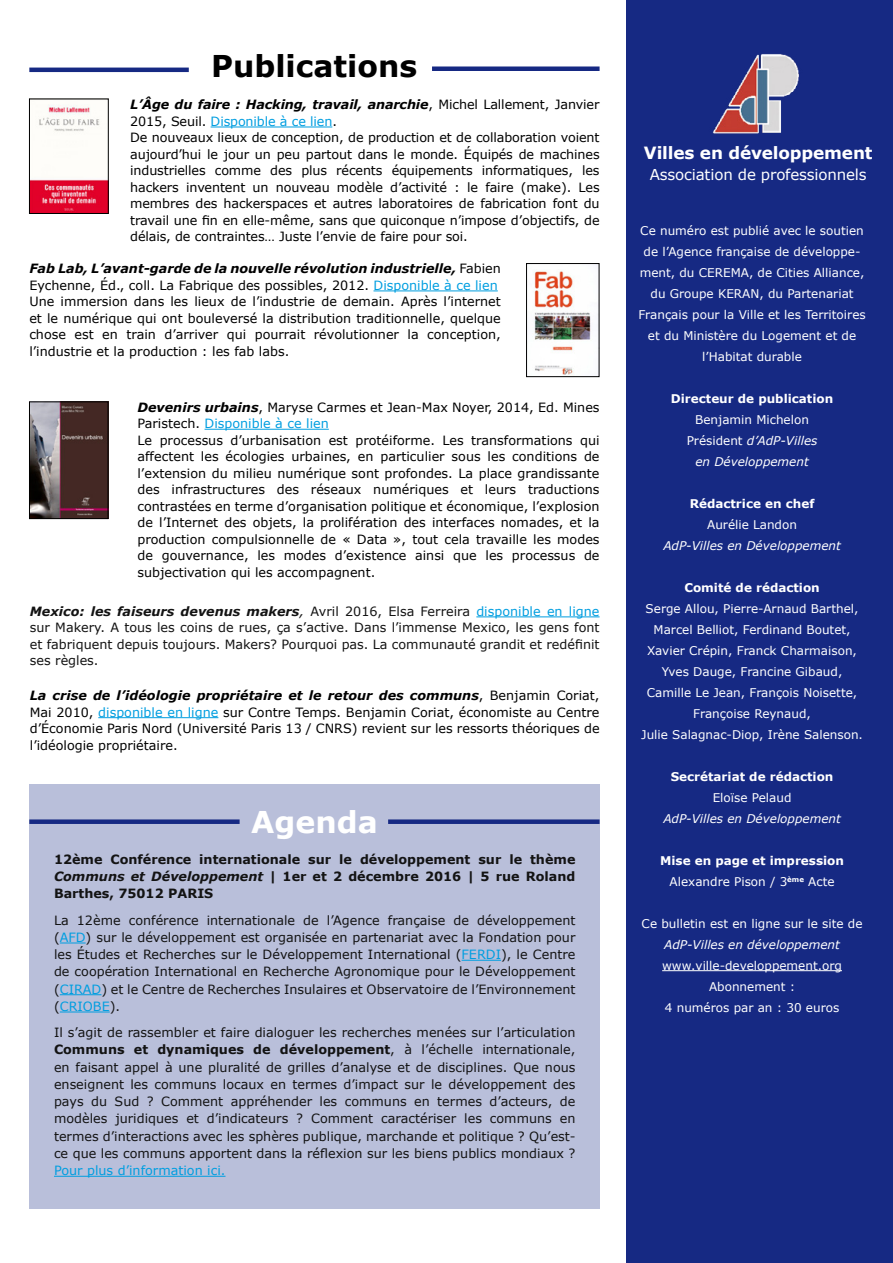
<style>
.page{position:relative;width:893px;height:1263px;background:#fff}
.page>*{position:absolute;margin:0;border:0;box-sizing:border-box;transform-origin:0 0}
.t1{font:700 30px "Verdana";color:#000}
.t2{font:700 30px "Verdana";color:#fff}
.t3{font:700 16.8px "Verdana";letter-spacing:-.01em;color:#fff}
.t4{font:15px "Verdana";letter-spacing:-.01em;color:#fff}
.t5{font:12.75px/16.5px "Verdana";color:#000}
.t6{font:12.75px/17.2px "Verdana";color:#131313;text-align:justify}
.t7{font:700 12.75px/17.2px "Verdana";color:#131313;text-align:justify}
.t8{font:12.75px "Verdana";color:#009ee0}
.t9{font:12px/21px "Verdana";color:#fff;text-align:center}
.t10{font:italic 12px/21px "Verdana";color:#fff;text-align:center}
.t11{font:700 12px/21px "Verdana";color:#fff;text-align:center}
.s1{font-weight:700;font-style:italic}
.s2{color:#009ee0}
.s3{font-style:italic}
.s4{font-weight:700}
.s5{font-style:normal}
.s6{font-weight:400}
</style>
<div class="page">
<div style="left:627px;top:0;width:266px;height:1263px;background:#162983"></div>
<hr style="left:662px;top:970px;width:180px;height:1px;background:#fff">
<img style="left:626px;top:37px;width:173px;height:103px">
<hr style="left:211px;top:127px;width:121px;height:1px;background:#009ee0">
<hr style="left:205px;top:429px;width:124px;height:1px;background:#009ee0">
<hr style="left:29px;top:68px;width:160px;height:4px;background:#162983">
<div style="left:432px;top:66px;width:168px;height:5px;background:#162983"></div>
<div style="left:29px;top:785px;width:571px;height:424px;background:#b9bfda"></div>
<div style="left:29px;top:819px;width:211px;height:5px;background:#162983"></div>
<div style="left:388px;top:819px;width:212px;height:5px;background:#162983"></div>
<img style="left:31px;top:105px;width:75px;height:107px">
<div style="left:29px;top:99px;width:79px;height:115px;border:1px solid #000"></div>
<svg style="left:60px;top:943px;width:26px;height:1px"></svg>
<hr style="left:462px;top:960px;width:39px;height:1px;background:#009ee0">
<hr style="left:60px;top:994px;width:41px;height:1px;background:#009ee0">
<hr style="left:60px;top:1012px;width:50px;height:1px;background:#009ee0">
<hr style="left:54px;top:1176px;width:171px;height:1px;background:#009ee0">
<img style="left:31px;top:404px;width:75px;height:113px">
<div style="left:29px;top:402px;width:79px;height:117px;border:1px solid #000"></div>
<hr style="left:373px;top:291px;width:125px;height:1px;background:#009ee0">
<img style="left:533px;top:271px;width:58px;height:104px">
<div style="left:526px;top:263px;width:73px;height:114px;border:1px solid #000"></div>
<hr style="left:476px;top:616px;width:124px;height:1px;background:#009ee0">
<hr style="left:98px;top:717px;width:120px;height:1px;background:#009ee0">
<h1 class="t1" style="left:211px;top:45px;width:208px">Publications</h1>
<p class="t5" style="left:130px;top:96px;width:471px"><span class="s1">L’Âge du faire : Hacking, travail, anarchie</span>, Michel Lallement, Janvier 2015, Seuil. <span class="s2">Disponible à ce lien</span>.<br>De nouveaux lieux de conception, de production et de collaboration voient aujourd’hui le jour un peu partout dans le monde. Équipés de machines industrielles comme des plus récents équipements informatiques, les hackers inventent un nouveau modèle d’activité : le faire (make). Les membres des hackerspaces et autres laboratoires de fabrication font du travail une fin en elle-même, sans que quiconque n’impose d’objectifs, de délais, de contraintes… Juste l’envie de faire pour soi.</p>
<p class="t5" style="left:29px;top:260px;width:473px"><span class="s1">Fab Lab, L’avant-garde de la nouvelle révolution industrielle,</span> Fabien Eychenne, Éd., coll. La Fabrique des possibles, 2012. <span class="s2">Disponible à ce lien </span>Une immersion dans les lieux de l’industrie de demain. Après l’internet et le numérique qui ont bouleversé la distribution traditionnelle, quelque chose est en train d’arriver qui pourrait révolutionner la conception, l’industrie et la production : les fab labs.</p>
<p class="t5" style="left:137px;top:399px;width:464px"><span class="s1">Devenirs urbains</span>, Maryse Carmes et Jean-Max Noyer, 2014, Ed. Mines Paristech. <span class="s2">Disponible à ce lien<br></span>Le processus d’urbanisation est protéiforme. Les transformations qui affectent les écologies urbaines, en particulier sous les conditions de l’extension du milieu numérique sont profondes. La place grandissante des infrastructures des réseaux numériques et leurs traductions contrastées en terme d’organisation politique et économique, l’explosion de l’Internet des objets, la prolifération des interfaces nomades, et la production compulsionnelle de « Data », tout cela travaille les modes de gouvernance, les modes d’existence ainsi que les processus de subjectivation qui les accompagnent.</p>
<p class="t6" style="left:30px;top:603px;width:571px;line-height:16.5px"><span class="s1">Mexico: les faiseurs devenus makers</span><span class="s3">,</span> Avril 2016, Elsa Ferreira <span class="s2">disponible en ligne </span>sur Makery. A tous les coins de rues, ça s’active. Dans l’immense Mexico, les gens font et fabriquent depuis toujours. Makers? Pourquoi pas. La communauté grandit et redéfinit ses règles.</p>
<p class="t5" style="left:30px;top:687px;width:571px;text-align:justify"><span class="s1">La crise de l’idéologie propriétaire et le retour des communs</span>, Benjamin Coriat, Mai 2010, <span class="s2">disponible en ligne</span> sur Contre Temps. Benjamin Coriat, économiste au Centre d’Économie Paris Nord (Université Paris 13 / CNRS) revient sur les ressorts théoriques de l’idéologie propriétaire.</p>
<h1 class="t2" style="left:251px;top:800px;width:128px">Agenda</h1>
<p class="t7" style="left:54px;top:850px;width:523px">12ème Conférence internationale sur le développement sur le thème <span class="s3">Communs et Développement</span> | 1er et 2 décembre 2016 | 5 rue Roland Barthes, 75012 PARIS</p>
<p class="t6" style="left:54px;top:911px;width:523px">La 12ème conférence internationale de l’Agence française de développement (<span class="s2">AFD</span>) sur le développement est organisée en partenariat avec la Fondation pour les Études et Recherches sur le Développement International (<span class="s2">FERDI</span>), le Centre de coopération International en Recherche Agronomique pour le Développement (<span class="s2">CIRAD</span>) et le Centre de Recherches Insulaires et Observatoire de l’Environnement (<span class="s2">CRIOBE</span>).</p>
<p class="t6" style="left:54px;top:1024px;width:523px">Il s’agit de rassembler et faire dialoguer les recherches menées sur l’articulation <span class="s4">Communs et dynamiques de développement</span>, à l’échelle internationale, en faisant appel à une pluralité de grilles d’analyse et de disciplines. Que nous enseignent les communs locaux en termes d’impact sur le développement des pays du Sud ? Comment appréhender les communs en termes d’acteurs, de modèles juridiques et d’indicateurs ? Comment caractériser les communs en termes d’interactions avec les sphères publique, marchande et politique ? Qu’est&shy;ce que les communs apportent dans la réflexion sur les biens publics mondiaux ?</p>
<p class="t8" style="left:54px;top:1162px;width:173px">Pour plus d’information ici.</p>
<h2 class="t3" style="left:644px;top:141px;width:230px">Villes en développement</h2>
<p class="t4" style="left:650px;top:165px;width:218px">Association de professionnels</p>
<p class="t9" style="left:638px;top:220px;width:229px">Ce numéro est publié avec le soutien de l’Agence française de développe&shy;ment, du CEREMA, de Cities Alliance, du Groupe KERAN, du Partenariat Français pour la Ville et les Territoires et du Ministère du Logement et de l’Habitat durable</p>
<p class="t11" style="left:671px;top:387px;width:164px">Directeur de publication</p>
<p class="t10" style="left:687px;top:409px;width:132px"><span class="s5">Benjamin Michelon<br>Président</span> d’AdP-Villes en Développement</p>
<p class="t11" style="left:690px;top:492px;width:126px">Rédactrice en chef</p>
<p class="t9" style="left:707px;top:514px;width:91px">Aurélie Landon</p>
<p class="t10" style="left:663px;top:535px;width:179px">AdP-Villes en Développement</p>
<p class="t11" style="left:684px;top:576px;width:137px">Comité de rédaction</p>
<p class="t9" style="left:641px;top:598px;width:223px">Serge Allou, Pierre-Arnaud Barthel, Marcel Belliot, Ferdinand Boutet, Xavier Crépin, Franck Charmaison, Yves Dauge, Francine Gibaud, Camille Le Jean, François Noisette, Françoise Reynaud,<br>Julie Salagnac-Diop, Irène Salenson.</p>
<p class="t11" style="left:671px;top:765px;width:164px">Secrétariat de rédaction</p>
<p class="t9" style="left:713px;top:787px;width:80px">Eloïse Pelaud</p>
<p class="t10" style="left:663px;top:808px;width:179px">AdP-Villes en Développement</p>
<p class="t11" style="left:660px;top:849px;width:185px">Mise en page et impression<br><span class="s6">Alexandre Pison / 3</span><sup>ème</sup> <span class="s6">Acte</span></p>
<p class="t9" style="left:642px;top:913px;width:222px">Ce bulletin est en ligne sur le site de</p>
<p class="t10" style="left:664px;top:934px;width:177px">AdP-Villes en développement</p>
<p class="t9" style="left:662px;top:955px;width:181px">www.ville-developpement.org<br>Abonnement :<br>4 numéros par an : 30 euros</p>
</div>
